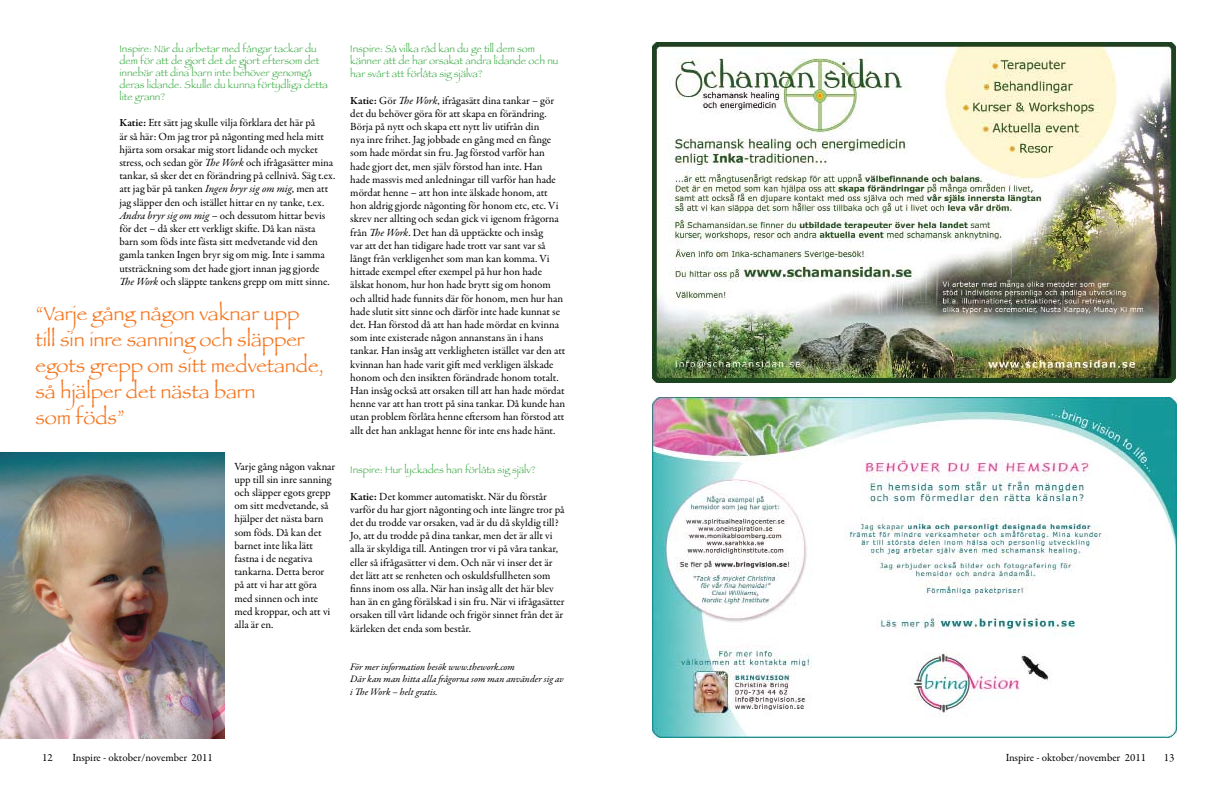
<style>
.page{position:relative;width:1219px;height:794px;background:#fff}
.page>*{position:absolute;margin:0;border:0;box-sizing:border-box;transform-origin:0 0}
.t1{font:20px/26px "Papyrus";color:#f47721}
.t2{font:11px/13.2px "Garamond Premr Pro";letter-spacing:-.005em;color:#000}
.t3{font:10px/12px "Papyrus";color:#41ad49}
.t4{font:italic 10px/12px "Garamond Premr Pro";letter-spacing:-.005em;color:#000}
.s1{font-weight:600}
.s2{font-style:italic}
</style>
<div class="page">
<img style="left:652px;top:43px;width:524px;height:340px">
<img style="left:652px;top:397px;width:524px;height:340px">
<img style="left:0;top:452px;width:224px;height:286px">
<p class="t3" style="left:119px;top:42px;width:210px">Inspire: När du arbetar med fångar tackar du dem för att de gjort det de gjort eftersom det innebär att dina barn inte behöver genomgå deras lidande. Skulle du kunna förtydliga detta lite grann?</p>
<p class="t2" style="left:119px;top:116px;width:217px"><span class="s1">Katie:</span> Ett sätt jag skulle vilja förklara det här på<br>är så här: Om jag tror på någonting med hela mitt hjärta som orsakar mig stort lidande och mycket stress, och sedan gör <span class="s2">The Work</span> och ifrågasätter mina tankar, så sker det en förändring på cellnivå. Säg t.ex. att jag bär på tanken <span class="s2">Ingen bryr sig om mig</span>, men att jag släpper den och istället hittar en ny tanke, t.ex.<br><span class="s2">Andra bryr sig om mig</span> – och dessutom hittar bevis för det – då sker ett verkligt skifte. Då kan nästa barn som föds inte fästa sitt medvetande vid den gamla tanken Ingen bryr sig om mig. Inte i samma utsträckning som det hade gjort innan jag gjorde <span class="s2">The Work</span> och släppte tankens grepp om mitt sinne.</p>
<h1 class="t1" style="left:35px;top:300px;width:290px">“Varje gång någon vaknar upp till sin inre sanning och släpper egots grepp om sitt medvetande, så hjälper det nästa barn<br>som föds”</h1>
<p class="t2" style="left:234px;top:460px;width:102px">Varje gång någon vaknar upp till sin inre sanning och släpper egots grepp om sitt medvetande, så hjälper det nästa barn som föds. Då kan det barnet inte lika lätt fastna i de negativa tankarna. Detta beror på att vi har att göra med sinnen och inte med kroppar, och att vi alla är en.</p>
<p class="t3" style="left:350px;top:42px;width:210px">Inspire: Så vilka råd kan du ge till dem som känner att de har orsakat andra lidande och nu</p>
<p class="t3" style="left:350px;top:68px;width:134px">har svårt att förlåta sig själva?</p>
<p class="t2" style="left:350px;top:94px;width:217px"><span class="s1">Katie:</span> Gör <span class="s2">The Work</span>, ifrågasätt dina tankar – gör det du behöver göra för att skapa en förändring.<br>Börja på nytt och skapa ett nytt liv utifrån din<br>nya inre frihet. Jag jobbade en gång med en fånge som hade mördat sin fru. Jag förstod varför han hade gjort det, men själv förstod han inte. Han<br>hade massvis med anledningar till varför han hade mördat henne – att hon inte älskade honom, att hon aldrig gjorde någonting för honom etc, etc. Vi skrev ner allting och sedan gick vi igenom frågorna från <span class="s2">The Work</span>. Det han då upptäckte och insåg<br>var att det han tidigare hade trott var sant var så långt från verkligenhet som man kan komma. Vi hittade exempel efter exempel på hur hon hade älskat honom, hur hon hade brytt sig om honom och alltid hade funnits där för honom, men hur han hade slutit sitt sinne och därför inte hade kunnat se det. Han förstod då att han hade mördat en kvinna som inte existerade någon annanstans än i hans tankar. Han insåg att verkligheten istället var den att kvinnan han hade varit gift med verkligen älskade honom och den insikten förändrade honom totalt.<br>Han insåg också att orsaken till att han hade mördat henne var att han trott på sina tankar. Då kunde han utan problem förlåta henne eftersom han förstod att allt det han anklagat henne för inte ens hade hänt.</p>
<p class="t3" style="left:350px;top:464px;width:187px">Inspire: Hur lyckades han förlåta sig själv?</p>
<p class="t2" style="left:350px;top:490px;width:216px"><span class="s1">Katie:</span> Det kommer automatiskt. När du förstår varför du har gjort någonting och inte längre tror på det du trodde var orsaken, vad är du då skyldig till?<br>Jo, att du trodde på dina tankar, men det är allt vi alla är skyldiga till. Antingen tror vi på våra tankar, eller så ifrågasätter vi dem. Och när vi inser det är det lätt att se renheten och oskuldsfullheten som finns inom oss alla. När han insåg allt det här blev han än en gång förälskad i sin fru. När vi ifrågasätter orsaken till vårt lidande och frigör sinnet från det är kärleken det enda som består.</p>
<p class="t4" style="left:350px;top:661px;width:215px">För mer information besök www.thework.com<br>Där kan man hitta alla frågorna som man använder sig av</p>
<p class="t4" style="left:350px;top:686px;width:89px">i The Work – helt gratis.</p>
<p class="t2" style="left:42px;top:751px;width:12px">12</p>
<p class="t2" style="left:72px;top:751px;width:142px">Inspire - oktober/november 2011</p>
<p class="t2" style="left:1006px;top:751px;width:142px">Inspire - oktober/november 2011</p>
<p class="t2" style="left:1164px;top:751px;width:12px">13</p>
</div>
